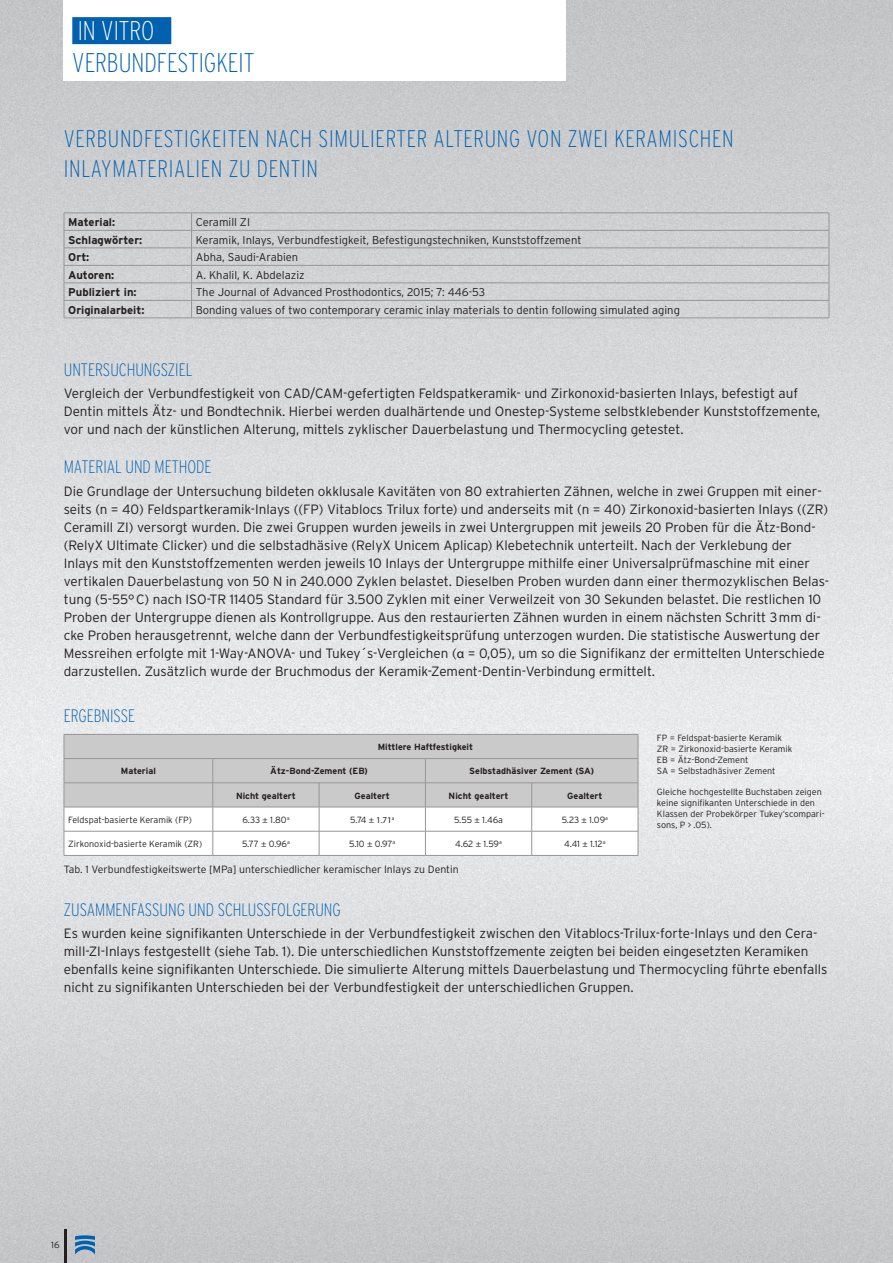
<style>
.page{position:relative;width:893px;height:1263px;background:#fff}
.page>*{position:absolute;margin:0;border:0;box-sizing:border-box;transform-origin:0 0}
.t1{font:200 condensed 27px "Interstate";color:#0061ae}
.t2{font:200 condensed 27px "Interstate";color:#fff}
.t3{font:200 condensed 24px/30px "Interstate";letter-spacing:.03em;color:#0061ae}
.t4{font:200 condensed 18px "Interstate";color:#0061ae}
.t5{font:300 13.5px/18px "Interstate";color:#241f1f}
.t6{font:300 11.25px "Interstate";color:#241f1f}
.t7{font:700 11.25px "Interstate";color:#241f1f}
.t8{font:300 10.5px "Interstate";color:#241f1f}
.t9{font:300 9px/10.8px "Interstate";color:#241f1f}
.t10{font:700 9px "Interstate";color:#241f1f}
.t11{font:9px "Myriad Pro";color:#241f1f}
.s1{font-family:"Myriad Pro";font-weight:400}
.s2{font-family:"Interstate";font-weight:300}
</style>
<div class="page">
<img style="left:0;top:0;width:893px;height:1263px">
<hr style="left:64px;top:1229px;width:3px;height:34px;background:#241f1f">
<svg style="left:75px;top:1235px;width:20px;height:19px"></svg>
<div style="left:64px;top:0;width:502px;height:81px;background:#fff"></div>
<div style="left:72px;top:17px;width:99px;height:27px;background:#0061ae"></div>
<hr style="left:64px;top:213px;width:128px;height:1px;background:#969698">
<hr style="left:192px;top:213px;width:637px;height:1px;background:#969698">
<hr style="left:64px;top:230px;width:128px;height:1px;background:#969698">
<hr style="left:192px;top:230px;width:637px;height:1px;background:#969698">
<hr style="left:64px;top:248px;width:128px;height:1px;background:#969698">
<hr style="left:192px;top:248px;width:637px;height:1px;background:#969698">
<hr style="left:64px;top:265px;width:128px;height:1px;background:#969698">
<hr style="left:192px;top:265px;width:637px;height:1px;background:#969698">
<hr style="left:64px;top:283px;width:128px;height:1px;background:#969698">
<hr style="left:192px;top:283px;width:637px;height:1px;background:#969698">
<hr style="left:64px;top:300px;width:128px;height:1px;background:#969698">
<svg style="left:64px;top:213px;width:1px;height:105px"></svg>
<hr style="left:192px;top:300px;width:637px;height:1px;background:#969698">
<svg style="left:191px;top:214px;width:1px;height:104px"></svg>
<svg style="left:829px;top:213px;width:1px;height:105px"></svg>
<hr style="left:64px;top:318px;width:128px;height:1px;background:#969698">
<hr style="left:192px;top:318px;width:637px;height:1px;background:#969698">
<hr style="left:64px;top:855px;width:149px;height:1px;background:#969698">
<hr style="left:213px;top:855px;width:106px;height:1px;background:#969698">
<hr style="left:319px;top:855px;width:106px;height:1px;background:#969698">
<hr style="left:425px;top:855px;width:107px;height:1px;background:#969698">
<hr style="left:532px;top:855px;width:106px;height:1px;background:#969698">
<svg style="left:64px;top:734px;width:575px;height:121px"></svg>
<h1 class="t2" style="left:78px;top:14px;width:78px">IN VITRO</h1>
<h1 class="t1" style="left:72px;top:46px;width:184px">VERBUNDFESTIGKEIT</h1>
<h2 class="t3" style="left:64px;top:123px;width:671px">VERBUNDFESTIGKEITEN NACH SIMULIERTER ALTERUNG VON ZWEI KERAMISCHEN<br>INLAYMATERIALIEN ZU DENTIN</h2>
<p class="t7" style="left:68px;top:215px;width:48px">Material:</p>
<p class="t6" style="left:196px;top:215px;width:56px">Ceramill ZI</p>
<p class="t7" style="left:68px;top:233px;width:76px">Schlagwörter:</p>
<p class="t6" style="left:196px;top:233px;width:387px">Keramik, Inlays, Verbundfestigkeit, Befestigungstechniken, Kunststoffzement</p>
<p class="t7" style="left:68px;top:250px;width:23px">Ort:</p>
<p class="t6" style="left:196px;top:250px;width:104px">Abha, Saudi-Arabien</p>
<p class="t7" style="left:68px;top:268px;width:48px">Autoren:</p>
<p class="t6" style="left:196px;top:268px;width:110px">A. Khalil, K. Abdelaziz</p>
<p class="t7" style="left:68px;top:285px;width:70px">Publiziert in:</p>
<p class="t6" style="left:196px;top:285px;width:291px">The Journal of Advanced Prosthodontics, 2015; 7: 446-53</p>
<p class="t7" style="left:68px;top:303px;width:78px">Originalarbeit:</p>
<p class="t6" style="left:196px;top:303px;width:486px">Bonding values of two contemporary ceramic inlay materials to dentin following simulated aging</p>
<h3 class="t4" style="left:64px;top:359px;width:130px">UNTERSUCHUNGSZIEL</h3>
<p class="t5" style="left:64px;top:384px;width:758px">Vergleich der Verbundfestigkeit von CAD/CAM-gefertigten Feldspatkeramik- und Zirkonoxid-basierten Inlays, befestigt auf<br>Dentin mittels Ätz- und Bondtechnik. Hierbei werden dualhärtende und Onestep-Systeme selbstklebender Kunststoffzemente, vor und nach der künstlichen Alterung, mittels zyklischer Dauerbelastung und Thermocycling getestet.</p>
<h3 class="t4" style="left:64px;top:456px;width:149px">MATERIAL UND METHODE</h3>
<p class="t5" style="left:64px;top:482px;width:767px">Die Grundlage der Untersuchung bildeten okklusale Kavitäten von 80 extrahierten Zähnen, welche in zwei Gruppen mit einer&shy;seits (n = 40) Feldspartkeramik-Inlays ((FP) Vitablocs Trilux forte) und anderseits mit (n = 40) Zirkonoxid-basierten Inlays ((ZR)<br>Ceramill ZI) versorgt wurden. Die zwei Gruppen wurden jeweils in zwei Untergruppen mit jeweils 20 Proben für die Ätz-Bond-(RelyX Ultimate Clicker) und die selbstadhäsive (RelyX Unicem Aplicap) Klebetechnik unterteilt. Nach der Verklebung der Inlays mit den Kunststoffzementen werden jeweils 10 Inlays der Untergruppe mithilfe einer Universalprüfmaschine mit einer vertikalen Dauerbelastung von 50 N in 240.000 Zyklen belastet. Dieselben Proben wurden dann einer thermozyklischen Belas&shy;tung (5-55°C) nach ISO-TR 11405 Standard für 3.500 Zyklen mit einer Verweilzeit von 30 Sekunden belastet. Die restlichen 10<br>Proben der Untergruppe dienen als Kontrollgruppe. Aus den restaurierten Zähnen wurden in einem nächsten Schritt 3mm di&shy;cke Proben herausgetrennt, welche dann der Verbundfestigkeitsprüfung unterzogen wurden. Die statistische Auswertung der Messreihen erfolgte mit 1-Way-ANOVA- und Tukey´s-Vergleichen (<span class="s1">α</span> = 0,05), um so die Signifikanz der ermittelten Unterschiede darzustellen. Zusätzlich wurde der Bruchmodus der Keramik-Zement-Dentin-Verbindung ermittelt.</p>
<h3 class="t4" style="left:64px;top:704px;width:73px">ERGEBNISSE</h3>
<p class="t10" style="left:378px;top:741px;width:97px">Mittlere Haftfestigkeit</p>
<p class="t10" style="left:121px;top:766px;width:37px">Material</p>
<p class="t10" style="left:270px;top:766px;width:99px">Ätz-Bond-Zement (EB)</p>
<p class="t10" style="left:469px;top:766px;width:126px">Selbstadhäsiver Zement (SA)</p>
<p class="t10" style="left:236px;top:790px;width:61px">Nicht gealtert</p>
<p class="t10" style="left:355px;top:790px;width:37px">Gealtert</p>
<p class="t10" style="left:449px;top:790px;width:61px">Nicht gealtert</p>
<p class="t10" style="left:567px;top:790px;width:37px">Gealtert</p>
<p class="t9" style="left:68px;top:814px;width:125px">Feldspat-basierte Keramik (FP)</p>
<p class="t9" style="left:242px;top:814px;width:49px">6.33 <span class="s1">±</span> 1.80<sup>a</sup></p>
<p class="t11" style="left:350px;top:815px;width:46px"><span class="s2">5.74</span> ± 1.71<sup>a</sup></p>
<p class="t9" style="left:454px;top:814px;width:51px">5.55 <span class="s1">±</span> 1.46a</p>
<p class="t9" style="left:562px;top:814px;width:48px">5.23 <span class="s1">±</span> 1.09<sup>a</sup></p>
<p class="t9" style="left:68px;top:838px;width:135px">Zirkonoxid-basierte Keramik (ZR)</p>
<p class="t9" style="left:242px;top:838px;width:49px">5.77 <span class="s1">±</span> 0.96<sup>a</sup></p>
<p class="t9" style="left:349px;top:838px;width:48px">5.10 <span class="s1">±</span> 0.97<sup>a</sup></p>
<p class="t9" style="left:455px;top:838px;width:48px">4.62 <span class="s1">±</span> 1.59<sup>a</sup></p>
<p class="t9" style="left:564px;top:838px;width:43px">4.41 <span class="s1">±</span> 1.12<sup>a</sup></p>
<p class="t8" style="left:64px;top:862px;width:396px">Tab. 1 Verbundfestigkeitswerte [MPa] unterschiedlicher keramischer Inlays zu Dentin</p>
<p class="t9" style="left:657px;top:733px;width:137px">FP = Feldspat-basierte Keramik<br>ZR = Zirkonoxid-basierte Keramik<br>EB = Ätz-Bond-Zement<br>SA = Selbstadhäsiver Zement</p>
<p class="t9" style="left:657px;top:787px;width:169px">Gleiche hochgestellte Buchstaben zeigen keine signifikanten Unterschiede in den Klassen der Probekörper Tukey‘scompari&shy;sons, P &gt; .05).</p>
<h3 class="t4" style="left:64px;top:899px;width:279px">ZUSAMMENFASSUNG UND SCHLUSSFOLGERUNG</h3>
<p class="t5" style="left:64px;top:924px;width:765px">Es wurden keine signifikanten Unterschiede in der Verbundfestigkeit zwischen den Vitablocs-Trilux-forte-Inlays und den Cera&shy;mill-ZI-Inlays festgestellt (siehe Tab. 1). Die unterschiedlichen Kunststoffzemente zeigten bei beiden eingesetzten Keramiken ebenfalls keine signifikanten Unterschiede. Die simulierte Alterung mittels Dauerbelastung und Thermocycling führte ebenfalls nicht zu signifikanten Unterschieden bei der Verbundfestigkeit der unterschiedlichen Gruppen.</p>
<p class="t9" style="left:51px;top:1239px;width:10px">16</p>
</div>
